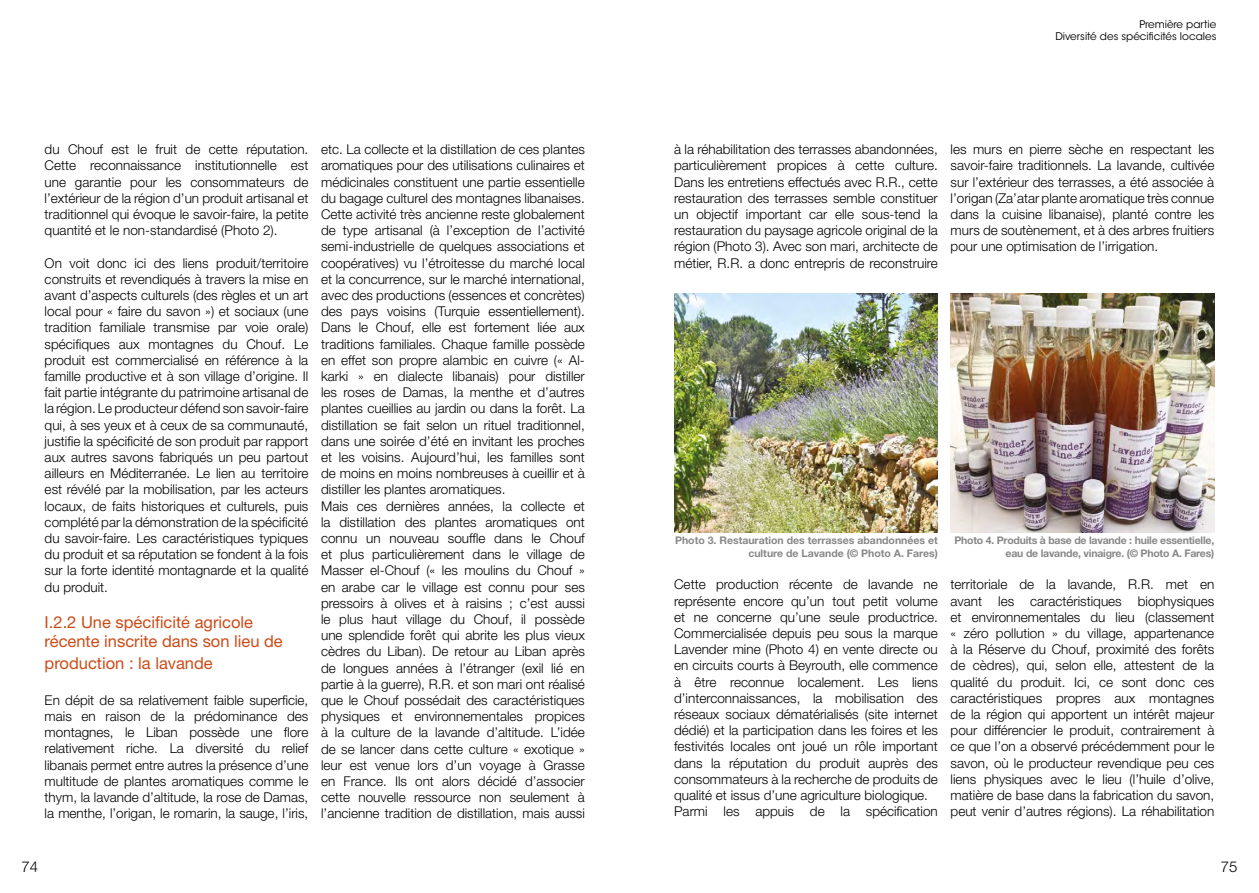
<style>
.page{position:relative;width:1259px;height:893px;background:#fff}
.page>*{position:absolute;margin:0;border:0;box-sizing:border-box;transform-origin:0 0}
.t1{font:16.5px/19.8px "Helvetica Neue LT Std";color:#cb4b17}
.t2{font:300 15px "Helvetica Neue LT Std";color:#000}
.t3{font:300 13.5px/16.2px "Helvetica Neue LT Std";color:#000;text-align:justify}
.t4{font:700 10.5px/12.6px "Helvetica Neue LT Std";letter-spacing:-.02em;color:#878787;text-align:right}
.t5{font:700 10.5px/12.6px "Helvetica Neue LT Std";color:#878787;text-align:right}
.t6{font:10.5px/12.6px "ITC Avant Garde Std";color:#000;text-align:right}
</style>
<div class="page">
<img style="left:674px;top:293px;width:264px;height:239px">
<img style="left:950px;top:294px;width:264px;height:238px">
<p class="t6" style="left:1055px;top:18px;width:163px">Première partie<br>Diversité des spécificités locales</p>
<p class="t3" style="left:45px;top:141px;width:265px">du Chouf est le fruit de cette réputation.<br>Cette reconnaissance institutionnelle est une garantie pour les consommateurs de l’extérieur de la région d’un produit artisanal et traditionnel qui évoque le savoir-faire, la petite quantité et le non-standardisé (Photo 2).</p>
<p class="t3" style="left:45px;top:254px;width:265px">On voit donc ici des liens produit/territoire construits et revendiqués à travers la mise en avant d’aspects culturels (des règles et un art local pour « faire du savon ») et sociaux (une tradition familiale transmise par voie orale) spécifiques aux montagnes du Chouf. Le produit est commercialisé en référence à la famille productive et à son village d’origine. Il fait partie intégrante du patrimoine artisanal de la région. Le producteur défend son savoir-faire qui, à ses yeux et à ceux de sa communauté, justifie la spécificité de son produit par rapport aux autres savons fabriqués un peu partout ailleurs en Méditerranée. Le lien au territoire est révélé par la mobilisation, par les acteurs locaux, de faits historiques et culturels, puis complété par la démonstration de la spécificité du savoir-faire. Les caractéristiques typiques du produit et sa réputation se fondent à la fois sur la forte identité montagnarde et la qualité du produit.</p>
<p class="t1" style="left:45px;top:612px;width:240px">I.2.2 Une spécificité agricole récente inscrite dans son lieu de</p>
<p class="t1" style="left:45px;top:653px;width:170px">production : la lavande</p>
<p class="t3" style="left:45px;top:692px;width:265px">En dépit de sa relativement faible superficie, mais en raison de la prédominance des montagnes, le Liban possède une flore relativement riche. La diversité du relief libanais permet entre autres la présence d’une multitude de plantes aromatiques comme le thym, la lavande d’altitude, la rose de Damas, la menthe, l’origan, le romarin, la sauge, l’iris,</p>
<p class="t3" style="left:674px;top:141px;width:265px">à la réhabilitation des terrasses abandonnées, particulièrement propices à cette culture.<br>Dans les entretiens effectués avec R.R., cette restauration des terrasses semble constituer un objectif important car elle sous-tend la restauration du paysage agricole original de la région (Photo 3). Avec son mari, architecte de métier, R.R. a donc entrepris de reconstruire</p>
<p class="t3" style="left:321px;top:141px;width:265px;text-align:left">etc. La collecte et la distillation de ces plantes aromatiques pour des utilisations culinaires et médicinales constituent une partie essentielle du bagage culturel des montagnes libanaises.<br>Cette activité très ancienne reste globalement de type artisanal (à l’exception de l’activité semi-industrielle de quelques associations et coopératives) vu l’étroitesse du marché local et la concurrence, sur le marché international, avec des productions (essences et concrètes) des pays voisins (Turquie essentiellement).<br>Dans le Chouf, elle est fortement liée aux traditions familiales. Chaque famille possède en effet son propre alambic en cuivre (« Al&shy;karki » en dialecte libanais) pour distiller les roses de Damas, la menthe et d’autres plantes cueillies au jardin ou dans la forêt. La distillation se fait selon un rituel traditionnel, dans une soirée d’été en invitant les proches et les voisins. Aujourd’hui, les familles sont de moins en moins nombreuses à cueillir et à distiller les plantes aromatiques.<br>Mais ces dernières années, la collecte et la distillation des plantes aromatiques ont connu un nouveau souffle dans le Chouf et plus particulièrement dans le village de Masser el-Chouf (« les moulins du Chouf » en arabe car le village est connu pour ses pressoirs à olives et à raisins ; c’est aussi le plus haut village du Chouf, il possède une splendide forêt qui abrite les plus vieux cèdres du Liban). De retour au Liban après de longues années à l’étranger (exil lié en partie à la guerre), R.R. et son mari ont réalisé que le Chouf possédait des caractéristiques physiques et environnementales propices à la culture de la lavande d’altitude. L’idée de se lancer dans cette culture « exotique » leur est venue lors d’un voyage à Grasse en France. Ils ont alors décidé d’associer cette nouvelle ressource non seulement à l’ancienne tradition de distillation, mais aussi</p>
<p class="t3" style="left:950px;top:141px;width:265px">les murs en pierre sèche en respectant les savoir-faire traditionnels. La lavande, cultivée sur l’extérieur des terrasses, a été associée à l’origan (Za’atar plante aromatique très connue dans la cuisine libanaise), planté contre les murs de soutènement, et à des arbres fruitiers pour une optimisation de l’irrigation.</p>
<p class="t5" style="left:675px;top:534px;width:264px">Photo 3. Restauration des terrasses abandonnées et culture de Lavande (© Photo A. Fares)</p>
<p class="t4" style="left:954px;top:534px;width:261px">Photo 4. Produits à base de lavande : huile essentielle, eau de lavande, vinaigre. (© Photo A. Fares)</p>
<p class="t3" style="left:674px;top:576px;width:265px;text-align:left">Cette production récente de lavande ne représente encore qu’un tout petit volume et ne concerne qu’une seule productrice.<br>Commercialisée depuis peu sous la marque Lavender mine (Photo 4) en vente directe ou en circuits courts à Beyrouth, elle commence à être reconnue localement. Les liens d’interconnaissances, la mobilisation des réseaux sociaux dématérialisés (site internet dédié) et la participation dans les foires et les festivités locales ont joué un rôle important dans la réputation du produit auprès des consommateurs à la recherche de produits de qualité et issus d’une agriculture biologique.<br>Parmi les appuis de la spécification</p>
<p class="t3" style="left:950px;top:576px;width:265px">territoriale de la lavande, R.R. met en avant les caractéristiques biophysiques et environnementales du lieu (classement « zéro pollution » du village, appartenance à la Réserve du Chouf, proximité des forêts de cèdres), qui, selon elle, attestent de la qualité du produit. Ici, ce sont donc ces caractéristiques propres aux montagnes de la région qui apportent un intérêt majeur pour différencier le produit, contrairement à ce que l’on a observé précédemment pour le savon, où le producteur revendique peu ces liens physiques avec le lieu (l’huile d’olive, matière de base dans la fabrication du savon, peut venir d’autres régions). La réhabilitation</p>
<p class="t2" style="left:22px;top:857px;width:18px">74</p>
<p class="t2" style="left:1220px;top:857px;width:18px">75</p>
</div>
